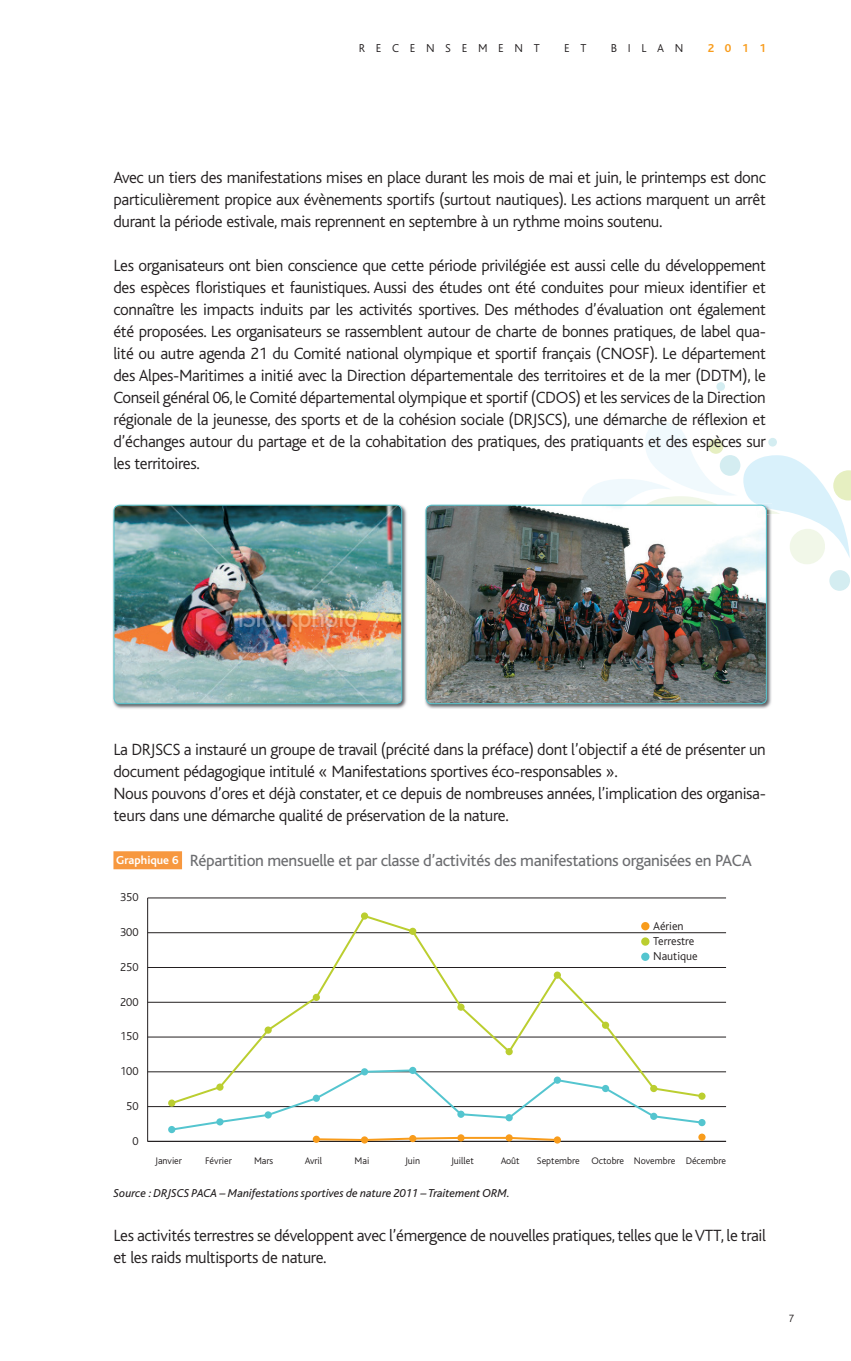
<style>
.page{position:relative;width:851px;height:1361px;background:#fff}
.page>*{position:absolute;margin:0;border:0;box-sizing:border-box;transform-origin:0 0}
.t1{font:300 17px/22px "Bliss";letter-spacing:-.02em;color:#231f20;text-align:justify}
.t2{font:17px "Bliss";letter-spacing:-.02em;color:#6c6d70}
.t3{font:italic 12px "Bliss";color:#231f20}
.t4{font:300 12px/15.2px "Bliss";color:#231f20}
.t5{font:300 12px "Bliss";letter-spacing:.89em;color:#231f20}
.t6{font:700 12px "Bliss";color:#f89c1c}
.t7{font:300 11px "Bliss";color:#231f20}
.t8{font:300 10px "Bliss";color:#231f20}
.s1{font-weight:700;font-size:12px;color:#fff}
</style>
<div class="page">
<svg style="left:716px;top:382px;width:9px;height:9px"></svg>
<svg style="left:829px;top:570px;width:20px;height:21px"></svg>
<svg style="left:582px;top:422px;width:268px;height:142px"></svg>
<div style="left:113px;top:851px;width:69px;height:18px;background:#f7983f"></div>
<hr style="left:147px;top:898px;width:1px;height:243px;background:#231f20">
<hr style="left:148px;top:1141px;width:578px;height:1px;background:#231f20">
<hr style="left:148px;top:1106px;width:578px;height:1px;background:#231f20">
<hr style="left:148px;top:1071px;width:578px;height:1px;background:#231f20">
<hr style="left:148px;top:1036px;width:578px;height:1px;background:#231f20">
<hr style="left:148px;top:1002px;width:578px;height:1px;background:#231f20">
<hr style="left:148px;top:967px;width:578px;height:1px;background:#231f20">
<hr style="left:148px;top:932px;width:578px;height:1px;background:#231f20">
<hr style="left:148px;top:897px;width:578px;height:1px;background:#231f20">
<svg style="left:169px;top:913px;width:535px;height:229px"></svg>
<div style="left:168px;top:1099px;width:7px;height:7px;background:#bbce30;border-radius:50%"></div>
<div style="left:216px;top:1083px;width:7px;height:7px;background:#bbce30;border-radius:50%"></div>
<div style="left:264px;top:1026px;width:8px;height:7px;background:#bbce30;border-radius:50%"></div>
<div style="left:313px;top:994px;width:7px;height:7px;background:#bbce30;border-radius:50%"></div>
<div style="left:361px;top:912px;width:7px;height:7px;background:#bbce30;border-radius:50%"></div>
<div style="left:409px;top:927px;width:7px;height:8px;background:#bbce30;border-radius:50%"></div>
<div style="left:457px;top:1003px;width:7px;height:7px;background:#bbce30;border-radius:50%"></div>
<div style="left:505px;top:1048px;width:7px;height:7px;background:#bbce30;border-radius:50%"></div>
<svg style="left:553px;top:971px;width:8px;height:7px"></svg>
<div style="left:602px;top:1021px;width:7px;height:8px;background:#bbce30;border-radius:50%"></div>
<div style="left:650px;top:1085px;width:7px;height:7px;background:#bbce30;border-radius:50%"></div>
<div style="left:698px;top:1092px;width:7px;height:7px;background:#bbce30;border-radius:50%"></div>
<div style="left:168px;top:1126px;width:7px;height:7px;background:#54c5cf;border-radius:50%"></div>
<div style="left:216px;top:1118px;width:7px;height:7px;background:#54c5cf;border-radius:50%"></div>
<div style="left:264px;top:1111px;width:8px;height:7px;background:#54c5cf;border-radius:50%"></div>
<div style="left:313px;top:1094px;width:7px;height:8px;background:#54c5cf;border-radius:50%"></div>
<div style="left:361px;top:1068px;width:7px;height:7px;background:#54c5cf;border-radius:50%"></div>
<div style="left:409px;top:1067px;width:7px;height:7px;background:#54c5cf;border-radius:50%"></div>
<div style="left:457px;top:1110px;width:7px;height:8px;background:#54c5cf;border-radius:50%"></div>
<div style="left:505px;top:1114px;width:7px;height:7px;background:#54c5cf;border-radius:50%"></div>
<div style="left:553px;top:1076px;width:8px;height:7px;background:#54c5cf;border-radius:50%"></div>
<div style="left:602px;top:1085px;width:7px;height:7px;background:#54c5cf;border-radius:50%"></div>
<div style="left:650px;top:1112px;width:7px;height:8px;background:#54c5cf;border-radius:50%"></div>
<div style="left:698px;top:1119px;width:7px;height:7px;background:#54c5cf;border-radius:50%"></div>
<div style="left:313px;top:1135px;width:7px;height:8px;background:#f89c1c;border-radius:50%"></div>
<div style="left:361px;top:1136px;width:7px;height:7px;background:#f89c1c;border-radius:50%"></div>
<div style="left:409px;top:1135px;width:7px;height:7px;background:#f89c1c;border-radius:50%"></div>
<div style="left:457px;top:1134px;width:7px;height:7px;background:#f89c1c;border-radius:50%"></div>
<div style="left:505px;top:1134px;width:7px;height:7px;background:#f89c1c;border-radius:50%"></div>
<div style="left:553px;top:1136px;width:8px;height:7px;background:#f89c1c;border-radius:50%"></div>
<div style="left:698px;top:1133px;width:7px;height:8px;background:#f89c1c;border-radius:50%"></div>
<div style="left:641px;top:922px;width:8px;height:8px;background:#f89c1c;border-radius:50%"></div>
<div style="left:641px;top:937px;width:8px;height:8px;background:#bbce30;border-radius:50%"></div>
<div style="left:641px;top:952px;width:8px;height:9px;background:#54c5cf;border-radius:50%"></div>
<img style="left:425px;top:503px;width:347px;height:206px">
<img style="left:755px;top:503px;width:17px;height:2px">
<img style="left:763px;top:505px;width:9px;height:59px">
<img style="left:631px;top:503px;width:88px;height:2px">
<img style="left:581px;top:503px;width:42px;height:2px">
<img style="left:426px;top:505px;width:340px;height:198px;border-radius:6px">
<div style="left:425px;top:505px;width:341px;height:199px;border:1px solid #54c5cf;border-radius:6px"></div>
<img style="left:112px;top:504px;width:295px;height:205px">
<img style="left:114px;top:505px;width:288px;height:198px;border-radius:6px">
<div style="left:113px;top:505px;width:289px;height:199px;border:1px solid #54c5cf;border-radius:6px"></div>
<p class="t5" style="left:359px;top:43px;width:182px">RECENSEMENT</p>
<p class="t4" style="left:564px;top:41px;width:24px">E T</p>
<p class="t4" style="left:610px;top:41px;width:74px">BILAN</p>
<p class="t6" style="left:707px;top:43px;width:60px">2011</p>
<p class="t1" style="left:113px;top:168px;width:653px">Avec un tiers des manifestations mises en place durant les mois de mai et juin, le printemps est donc particulièrement propice aux évènements sportifs (surtout nautiques). Les actions marquent un arrêt durant la période estivale, mais reprennent en septembre à un rythme moins soutenu.</p>
<p class="t1" style="left:113px;top:256px;width:653px">Les organisateurs ont bien conscience que cette période privilégiée est aussi celle du développement des espèces floristiques et faunistiques. Aussi des études ont été conduites pour mieux identifier et connaître les impacts induits par les activités sportives. Des méthodes d’évaluation ont également été proposées. Les organisateurs se rassemblent autour de charte de bonnes pratiques, de label qua&shy;lité ou autre agenda 21 du Comité national olympique et sportif français (CNOSF). Le département des Alpes-Maritimes a initié avec la Direction départementale des territoires et de la mer (DDTM), le Conseil général 06, le Comité départemental olympique et sportif (CDOS) et les services de la Direction régionale de la jeunesse, des sports et de la cohésion sociale (DRJSCS), une démarche de réflexion et d’échanges autour du partage et de la cohabitation des pratiques, des pratiquants et des espèces sur les territoires.</p>
<p class="t1" style="left:113px;top:740px;width:653px;text-align:left">La DRJSCS a instauré un groupe de travail (précité dans la préface) dont l’objectif a été de présenter un document pédagogique intitulé « Manifestations sportives éco-responsables ».<br>Nous pouvons d’ores et déjà constater, et ce depuis de nombreuses années, l’implication des organisa&shy;teurs dans une démarche qualité de préservation de la nature.</p>
<p class="t2" style="left:116px;top:854px;width:637px"><span class="s1">Graphique 6</span> Répartition mensuelle et par classe d’activités des manifestations organisées en PACA</p>
<p class="t4" style="left:120px;top:891px;width:20px">350</p>
<p class="t4" style="left:120px;top:925px;width:20px">300</p>
<p class="t4" style="left:120px;top:960px;width:20px">250</p>
<p class="t4" style="left:120px;top:995px;width:20px">200</p>
<p class="t4" style="left:120px;top:1030px;width:20px">150</p>
<p class="t4" style="left:120px;top:1064px;width:20px">100</p>
<p class="t4" style="left:126px;top:1099px;width:14px">50</p>
<p class="t4" style="left:132px;top:1134px;width:8px">0</p>
<p class="t4" style="left:653px;top:919px;width:46px">Aérien<br>Terrestre<br>Nautique</p>
<p class="t8" style="left:155px;top:1156px;width:28px">Janvier</p>
<p class="t8" style="left:205px;top:1156px;width:28px">Février</p>
<p class="t8" style="left:254px;top:1156px;width:21px">Mars</p>
<p class="t8" style="left:305px;top:1156px;width:19px">Avril</p>
<p class="t8" style="left:354px;top:1156px;width:16px">Mai</p>
<p class="t8" style="left:405px;top:1156px;width:17px">Juin</p>
<p class="t8" style="left:451px;top:1156px;width:24px">Juillet</p>
<p class="t8" style="left:500px;top:1156px;width:21px">Août</p>
<p class="t8" style="left:537px;top:1156px;width:191px">Septembre Octobre Novembre Décembre</p>
<p class="t3" style="left:113px;top:1189px;width:398px">Source : DRJSCS PACA – Manifestations sportives de nature 2011 – Traitement ORM.</p>
<p class="t1" style="left:113px;top:1226px;width:653px">Les activités terrestres se développent avec l’émergence de nouvelles pratiques, telles que le VTT, le trail et les raids multisports de nature.</p>
<p class="t7" style="left:788px;top:1313px;width:7px">7</p>
</div>
